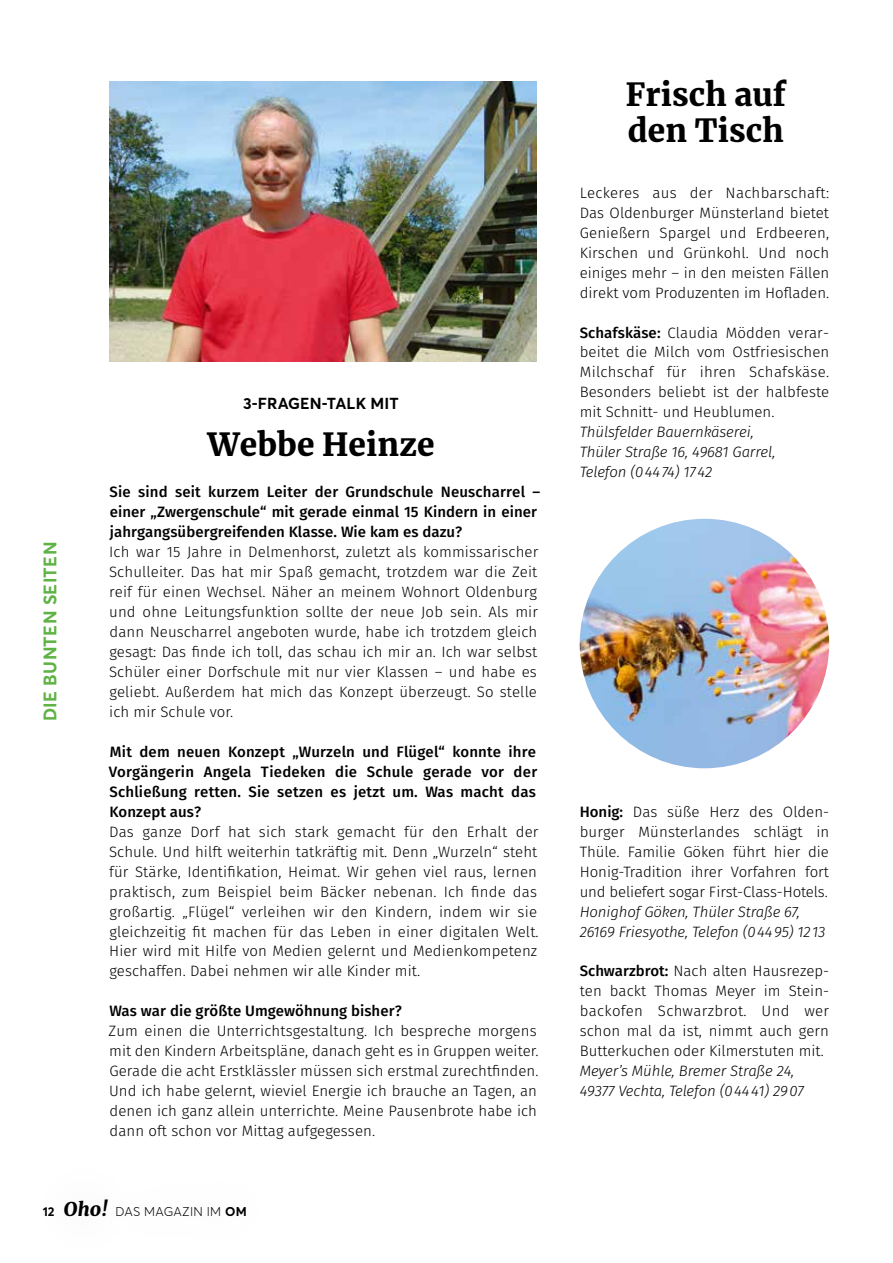
<style>
.page{position:relative;width:893px;height:1263px;background:#fff}
.page>*{position:absolute;margin:0;border:0;box-sizing:border-box;transform-origin:0 0}
.t1{font:900 31.5px/36px "Merriweather";letter-spacing:.005em;color:#000}
.t2{font:700 18px "Averta";letter-spacing:.02em;color:#5fb345}
.t3{font:700 15.75px "Averta";letter-spacing:.01em;color:#000}
.t4{font:300 15px/20px "Fira Sans";letter-spacing:.005em;color:#000;text-align:justify}
.t5{font:500 15px/20px "Fira Sans";letter-spacing:.005em;color:#000}
.t6{font:italic 300 15px/20px "Fira Sans";letter-spacing:-.01em;color:#000}
.t7{font:300 12.6px "Averta";letter-spacing:.015em;color:#000}
.s1{font-weight:700}
.s2{font-family:"Merriweather";font-weight:900;font-style:italic;font-size:19.2px}
.s3{font-weight:500}
</style>
<div class="page">
<img style="left:580px;top:519px;width:249px;height:249px;border-radius:125px">
<img style="left:110px;top:82px;width:427px;height:280px">
<p class="t2" style="left:39px;top:721px;width:181px;rotate:-90deg">DIE BUNTEN SEITEN</p>
<p class="t3" style="left:243px;top:393px;width:157px">3-FRAGEN-TALK MIT</p>
<h1 class="t1" style="left:207px;top:425px;width:229px">Webbe Heinze</h1>
<p class="t5" style="left:110px;top:481px;width:432px">Sie sind seit kurzem Leiter der Grundschule Neuscharrel – einer „Zwergenschule“ mit gerade einmal 15 Kindern in einer jahrgangsübergreifenden Klasse. Wie kam es dazu?</p>
<p class="t4" style="left:109px;top:542px;width:431px">Ich war 15 Jahre in Delmenhorst, zuletzt als kommissarischer Schulleiter. Das hat mir Spaß gemacht, trotzdem war die Zeit reif für einen Wechsel. Näher an meinem Wohnort Oldenburg und ohne Leitungsfunktion sollte der neue Job sein. Als mir dann Neuscharrel angeboten wurde, habe ich trotzdem gleich gesagt: Das finde ich toll, das schau ich mir an. Ich war selbst Schüler einer Dorfschule mit nur vier Klassen – und habe es geliebt. Außerdem hat mich das Konzept überzeugt. So stelle ich mir Schule vor.</p>
<p class="t5" style="left:109px;top:741px;width:430px;text-align:justify">Mit dem neuen Konzept „Wurzeln und Flügel“ konnte ihre Vorgängerin Angela Tiedeken die Schule gerade vor der Schließung retten. Sie setzen es jetzt um. Was macht das Konzept aus?</p>
<p class="t4" style="left:109px;top:821px;width:431px">Das ganze Dorf hat sich stark gemacht für den Erhalt der Schule. Und hilft weiterhin tatkräftig mit. Denn „Wurzeln“ steht für Stärke, Identifikation, Heimat. Wir gehen viel raus, lernen praktisch, zum Beispiel beim Bäcker nebenan. Ich finde das großartig. „Flügel“ verleihen wir den Kindern, indem wir sie gleichzeitig fit machen für das Leben in einer digitalen Welt.<br>Hier wird mit Hilfe von Medien gelernt und Medienkompetenz geschaffen. Dabei nehmen wir alle Kinder mit.</p>
<p class="t5" style="left:109px;top:1000px;width:294px">Was war die größte Umgewöhnung bisher?</p>
<p class="t4" style="left:109px;top:1021px;width:431px;text-align:left">Zum einen die Unterrichtsgestaltung. Ich bespreche morgens mit den Kindern Arbeitspläne, danach geht es in Gruppen weiter.<br>Gerade die acht Erstklässler müssen sich erstmal zurechtfinden.<br>Und ich habe gelernt, wieviel Energie ich brauche an Tagen, an denen ich ganz allein unterrichte. Meine Pausenbrote habe ich dann oft schon vor Mittag aufgegessen.</p>
<p class="t7" style="left:43px;top:1204px;width:206px"><span class="s1">12</span> <span class="s2">Oho!</span> DAS MAGAZIN IM <span class="s1">OM</span></p>
<h1 class="t1" style="left:626px;top:76px;width:161px">Frisch auf den Tisch</h1>
<p class="t4" style="left:580px;top:182px;width:251px">Leckeres aus der Nachbarschaft:<br>Das Oldenburger Münsterland bietet Genießern Spargel und Erdbeeren, Kirschen und Grünkohl. Und noch einiges mehr – in den meisten Fällen direkt vom Produzenten im Hofladen.</p>
<p class="t4" style="left:580px;top:322px;width:251px"><span class="s3">Schafskäse:</span> Claudia Mödden verar&shy;beitet die Milch vom Ostfriesischen Milchschaf für ihren Schafskäse.<br>Besonders beliebt ist der halbfeste mit Schnitt- und Heublumen.</p>
<p class="t6" style="left:580px;top:422px;width:197px">Thülsfelder Bauernkäserei,<br>Thüler Straße 16, 49681 Garrel,<br>Telefon (04474) 1742</p>
<p class="t4" style="left:580px;top:801px;width:251px"><span class="s3">Honig:</span> Das süße Herz des Olden&shy;burger Münsterlandes schlägt in Thüle. Familie Göken führt hier die Honig-Tradition ihrer Vorfahren fort und beliefert sogar First-Class-Hotels.</p>
<p class="t6" style="left:580px;top:901px;width:247px">Honighof Göken, Thüler Straße 67,<br>26169 Friesyothe, Telefon (04495) 1213</p>
<p class="t4" style="left:580px;top:961px;width:251px"><span class="s3">Schwarzbrot:</span> Nach alten Hausrezep&shy;ten backt Thomas Meyer im Stein&shy;backofen Schwarzbrot. Und wer schon mal da ist, nimmt auch gern Butterkuchen oder Kilmerstuten mit.</p>
<p class="t6" style="left:580px;top:1061px;width:226px">Meyerʼs Mühle, Bremer Straße 24,<br>49377 Vechta, Telefon (04441) 2907</p>
</div>
